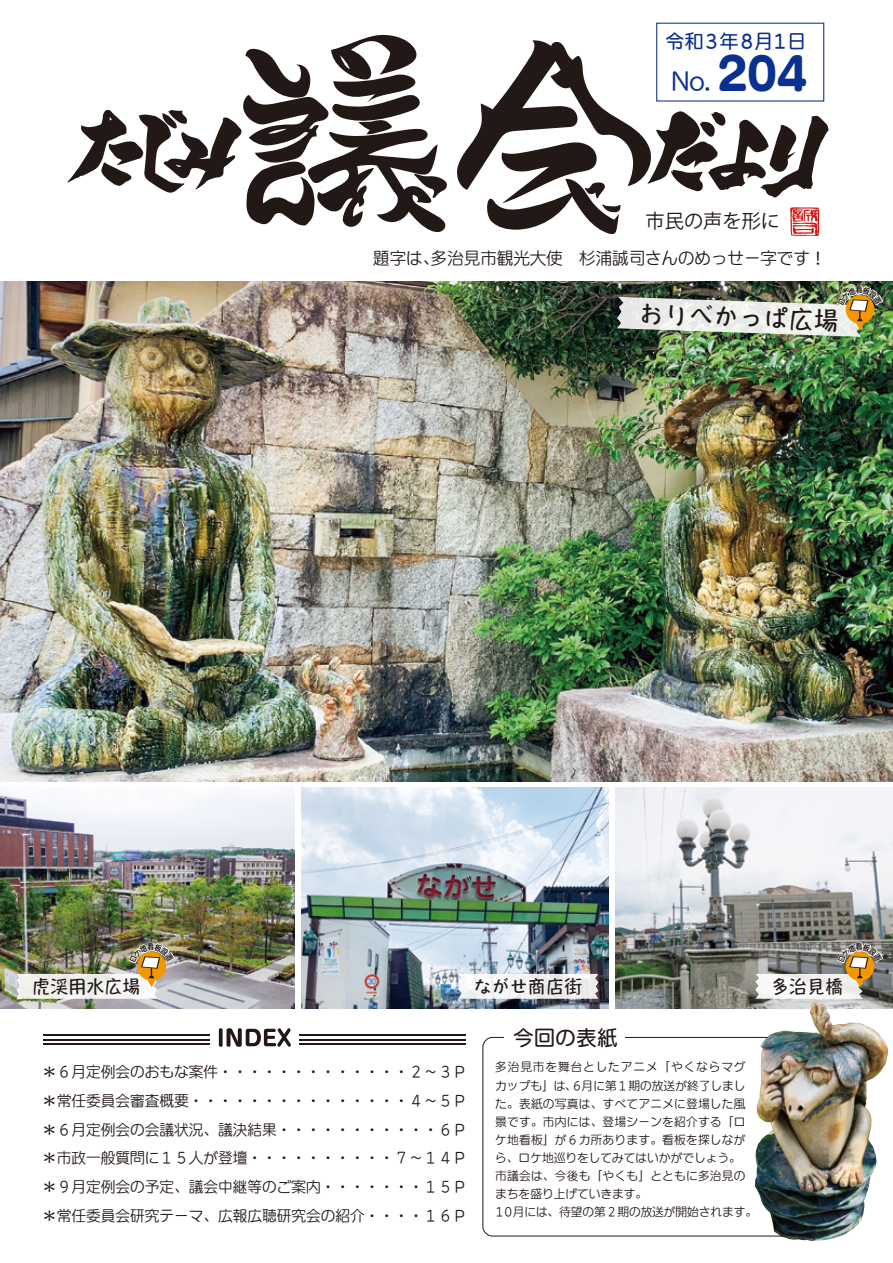
<style>
.page{position:relative;width:893px;height:1263px;background:#fff}
.page>*{position:absolute;margin:0;border:0;box-sizing:border-box;transform-origin:0 0}
.t1{font:25.05px "DF Hannotate Std N W7";color:#221815}
.t2{font:23.55px "TBUDR Go Std";color:#0b3190}
.t3{font:20.25px "DFUD Maru Gothic Std N W6";letter-spacing:.04em;color:#221815}
.t4{font:19.2px "Koz Go Pr 6 N";color:#221815}
.t5{font:18.75px "DFUD Maru Gothic Std N W6";letter-spacing:-.075em;color:#0b3190}
.t6{font:18px "DF Hannotate Std N W7";color:#221815}
.t7{font:16.5px "DFUD Maru Gothic Std N W4";color:#221815}
.t8{font:14.7px/28.7px "DFUD Maru Gothic Std N W4";color:#221815;text-align:justify}
.t9{font:11.7px/18px "DFUD Maru Gothic Std N W4";letter-spacing:.02em;color:#221815}
.s1{font-family:"VDL V7 Maru Gothic Extra";font-weight:700;font-size:45.6px}
</style>
<div class="page">
<hr style="left:892px;top:0;width:1px;height:1263px;background:#0b3190">
<svg style="left:67px;top:34px;width:380px;height:198px"></svg>
<svg style="left:457px;top:40px;width:372px;height:196px"></svg>
<hr style="left:43px;top:1034px;width:167px;height:2px;background:#221815">
<hr style="left:43px;top:1039px;width:167px;height:2px;background:#221815">
<hr style="left:43px;top:1043px;width:167px;height:2px;background:#221815">
<hr style="left:299px;top:1034px;width:167px;height:2px;background:#221815">
<hr style="left:299px;top:1039px;width:167px;height:2px;background:#221815">
<hr style="left:299px;top:1043px;width:167px;height:2px;background:#221815">
<svg style="left:219px;top:1028px;width:4px;height:19px"></svg>
<svg style="left:227px;top:1028px;width:64px;height:19px"></svg>
<img style="left:0;top:281px;width:893px;height:500px">
<img style="left:302px;top:788px;width:306px;height:221px">
<img style="left:0;top:789px;width:295px;height:220px">
<img style="left:615px;top:788px;width:278px;height:221px">
<img style="left:755px;top:1002px;width:121px;height:239px">
<div style="left:656px;top:23px;width:168px;height:79px;border:1px solid #0b3190"></div>
<svg style="left:458px;top:974px;width:140px;height:25px"></svg>
<img style="left:17px;top:931px;width:159px;height:68px">
<svg style="left:755px;top:931px;width:129px;height:68px"></svg>
<img style="left:617px;top:281px;width:267px;height:56px">
<h3 class="t5" style="left:665px;top:26px;width:142px">令和３年８月１日</h3>
<h2 class="t2" style="left:671px;top:62px;width:138px">No. <span class="s1">204</span></h2>
<h3 class="t4" style="left:646px;top:210px;width:136px">市民の声を形に</h3>
<h3 class="t7" style="left:357px;top:245px;width:471px">　題字は、多治見市観光大使　杉浦誠司さんのめっせー字です！</h3>
<h1 class="t1" style="left:639px;top:294px;width:202px;rotate:2deg">おりべかっぱ広場</h1>
<h3 class="t6" style="left:32px;top:973px;width:110px">虎渓用水広場</h3>
<h3 class="t6" style="left:474px;top:973px;width:110px">ながせ商店街</h3>
<h3 class="t6" style="left:771px;top:973px;width:74px">多治見橋</h3>
<h3 class="t3" style="left:513px;top:1021px;width:106px">今回の表紙</h3>
<p class="t8" style="left:42px;top:1057px;width:427px">＊６月定例会のおもな案件・・・・・・・・・・・・・２～３Ｐ＊常任委員会審査概要・・・・・・・・・・・・・・・４～５Ｐ＊６月定例会の会議状況、議決結果・・・・・・・・・・・６Ｐ＊市政一般質問に１５人が登壇・・・・・・・・・・７～１４Ｐ＊９月定例会の予定、議会中継等のご案内・・・・・・・１５Ｐ＊常任委員会研究テーマ、広報広聴研究会の紹介・・・・１６Ｐ</p>
<p class="t9" style="left:494px;top:1057px;width:265px">多治見市を舞台としたアニメ「やくならマグカップも」は、６月に第１期の放送が終了しました。表紙の写真は、すべてアニメに登場した風景です。市内には、登場シーンを紹介する「ロケ地看板」が６カ所あります。看板を探しながら、ロケ地巡りをしてみてはいかがでしょう。<br>市議会は、今後も「やくも」とともに多治見のまちを盛り上げていきます。<br>１０月には、待望の第２期の放送が開始されます。</p>
</div>
